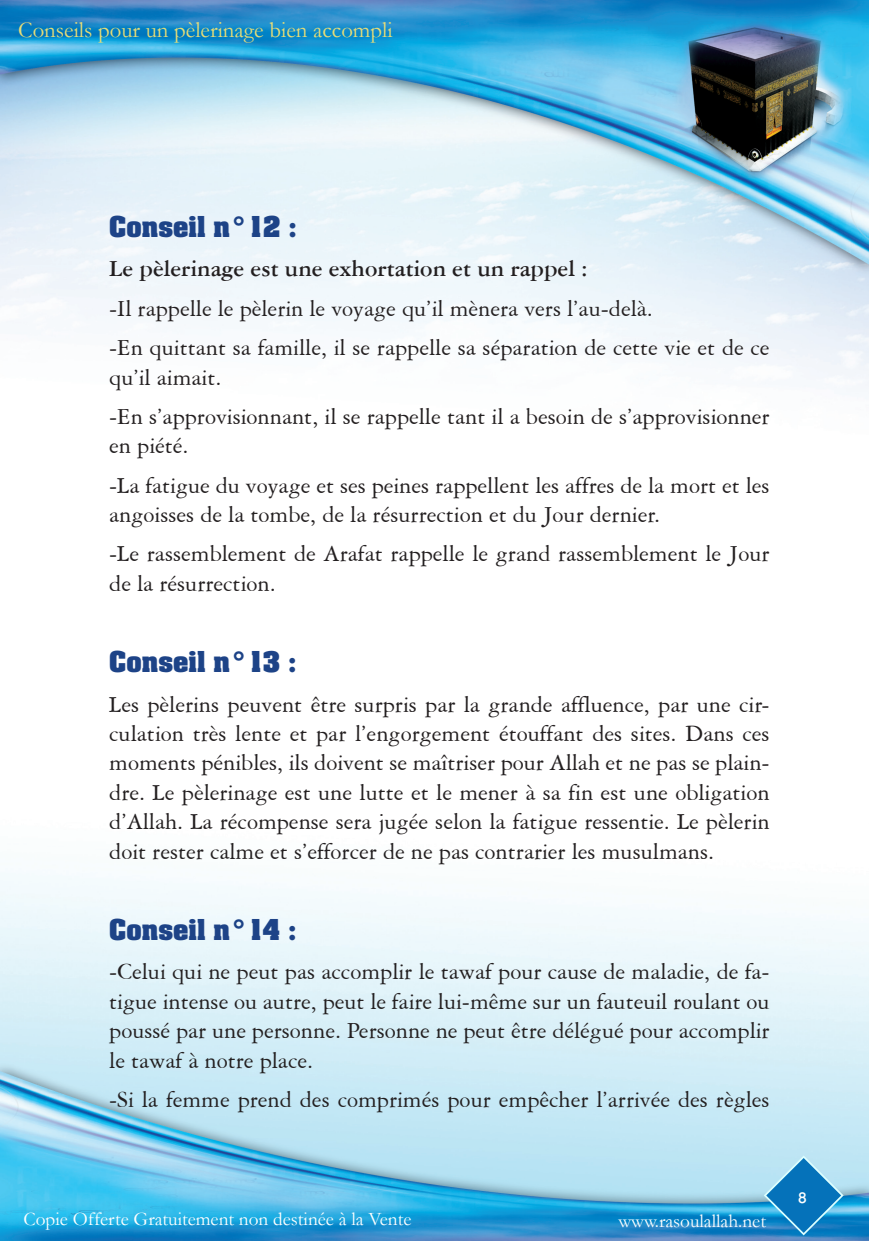
<style>
.page{position:relative;width:869px;height:1241px;background:#fff}
.page>*{position:absolute;margin:0;border:0;box-sizing:border-box;transform-origin:0 0}
.AachenEF_18_titles{font:700 31.5px "Aachen EF";color:#1d4387}
.AmeriGarmnd_BT_14_bo{font:24.5px/29.4px "American Garamond BT";color:#231f20}
.AmeriGarmnd_BT_14_bo-2{font:700 24.5px "American Garamond BT";color:#231f20}
.t1{font:22.75px "Garamond";color:#e8dd76}
.t2{font:500 21px "Win Soft Pro";color:#fff}
.t3{font:19.25px "Garamond";color:#fff}
</style>
<div class="page">
<img style="left:0;top:0;width:868px;height:1240px">
<svg style="left:762px;top:1154px;width:82px;height:82px;background:#479ed1"></svg>
<p class="t1" style="left:18px;top:15px;width:376px">Conseils pour un pèlerinage bien accompli</p>
<p class="AachenEF_18_titles" style="left:109px;top:209px;width:189px">Conseil n°12 :</p>
<p class="AmeriGarmnd_BT_14_bo-2" style="left:109px;top:254px;width:480px">Le pèlerinage est une exhortation et un rappel :</p>
<p class="AmeriGarmnd_BT_14_bo" style="left:109px;top:293px;width:545px">-Il rappelle le pèlerin le voyage qu’il mènera vers l’au-delà.</p>
<p class="AmeriGarmnd_BT_14_bo" style="left:109px;top:332px;width:661px">-En quittant sa famille, il se rappelle sa séparation de cette vie et de ce qu’il aimait.</p>
<p class="AmeriGarmnd_BT_14_bo" style="left:109px;top:401px;width:661px">-En s’approvisionnant, il se rappelle tant il a besoin de s’approvisionner en piété.</p>
<p class="AmeriGarmnd_BT_14_bo" style="left:109px;top:470px;width:661px">-La fatigue du voyage et ses peines rappellent les affres de la mort et les angoisses de la tombe, de la résurrection et du Jour dernier.</p>
<p class="AmeriGarmnd_BT_14_bo" style="left:109px;top:538px;width:661px">-Le rassemblement de Arafat rappelle le grand rassemblement le Jour de la résurrection.</p>
<p class="AachenEF_18_titles" style="left:109px;top:643px;width:189px">Conseil n°13 :</p>
<p class="AmeriGarmnd_BT_14_bo" style="left:109px;top:688px;width:661px;text-align:justify">Les pèlerins peuvent être surpris par la grande affluence, par une cir&shy;culation très lente et par l’engorgement étouffant des sites. Dans ces moments pénibles, ils doivent se maîtriser pour Allah et ne pas se plain&shy;dre. Le pèlerinage est une lutte et le mener à sa fin est une obligation d’Allah. La récompense sera jugée selon la fatigue ressentie. Le pèlerin doit rester calme et s’efforcer de ne pas contrarier les musulmans.</p>
<p class="AachenEF_18_titles" style="left:109px;top:911px;width:189px">Conseil n°14 :</p>
<p class="AmeriGarmnd_BT_14_bo" style="left:109px;top:956px;width:661px;text-align:justify">-Celui qui ne peut pas accomplir le tawaf pour cause de maladie, de fa&shy;tigue intense ou autre, peut le faire lui-même sur un fauteuil roulant ou poussé par une personne. Personne ne peut être délégué pour accomplir le tawaf à notre place.</p>
<p class="AmeriGarmnd_BT_14_bo" style="left:109px;top:1084px;width:661px">-Si la femme prend des comprimés pour empêcher l’arrivée des règles</p>
<p class="t3" style="left:24px;top:1205px;width:389px">Copie Offerte Gratuitement non destinée à la Vente</p>
<p class="t3" style="left:618px;top:1207px;width:149px">www.rasoulallah.net</p>
<p class="t2" style="left:797px;top:1182px;width:10px">8</p>
</div>
